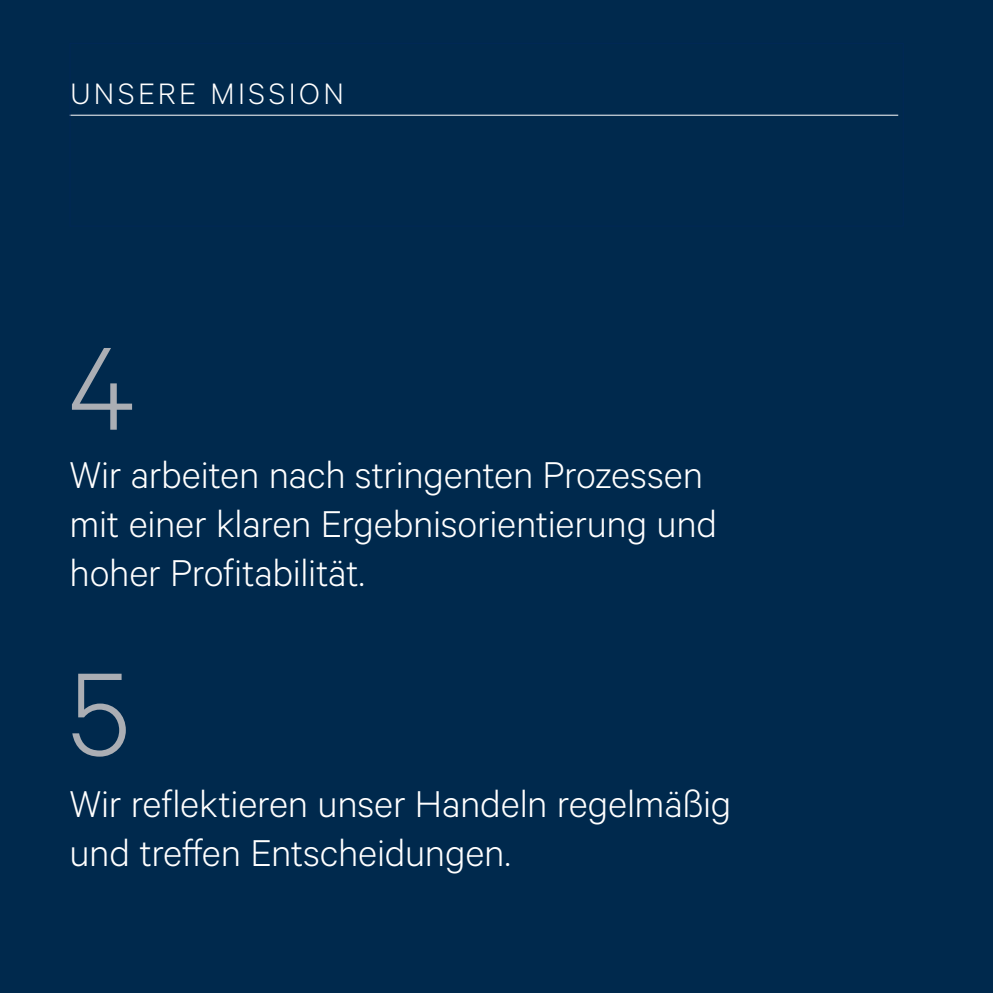
<style>
.page{position:relative;width:993px;height:993px;background:#fff}
.page>*{position:absolute;margin:0;border:0;box-sizing:border-box;transform-origin:0 0}
.t1{font:300 133px "Calibre";color:#abaeb4}
.t2{font:300 42px/49px "Calibre";letter-spacing:-.005em;color:#fff}
.t3{font:300 33.25px "Calibre";letter-spacing:.105em;color:#fff}
</style>
<div class="page">
<div style="left:0;top:0;width:992px;height:992px;background:#00294d"></div>
<hr style="left:69px;top:115px;width:828px;height:1px;background:#fff">
<p class="t3" style="left:70px;top:74px;width:275px">UNSERE MISSION</p>
<h1 class="t1" style="left:69px;top:311px;width:68px">4</h1>
<p class="t2" style="left:69px;top:448px;width:649px">Wir arbeiten nach stringenten Prozessen mit einer klaren Ergebnisorientierung und hoher Profitabilität.</p>
<h1 class="t1" style="left:69px;top:636px;width:63px">5</h1>
<p class="t2" style="left:69px;top:777px;width:663px">Wir reflektieren unser Handeln regelmäßig und treffen Entscheidungen.</p>
</div>
